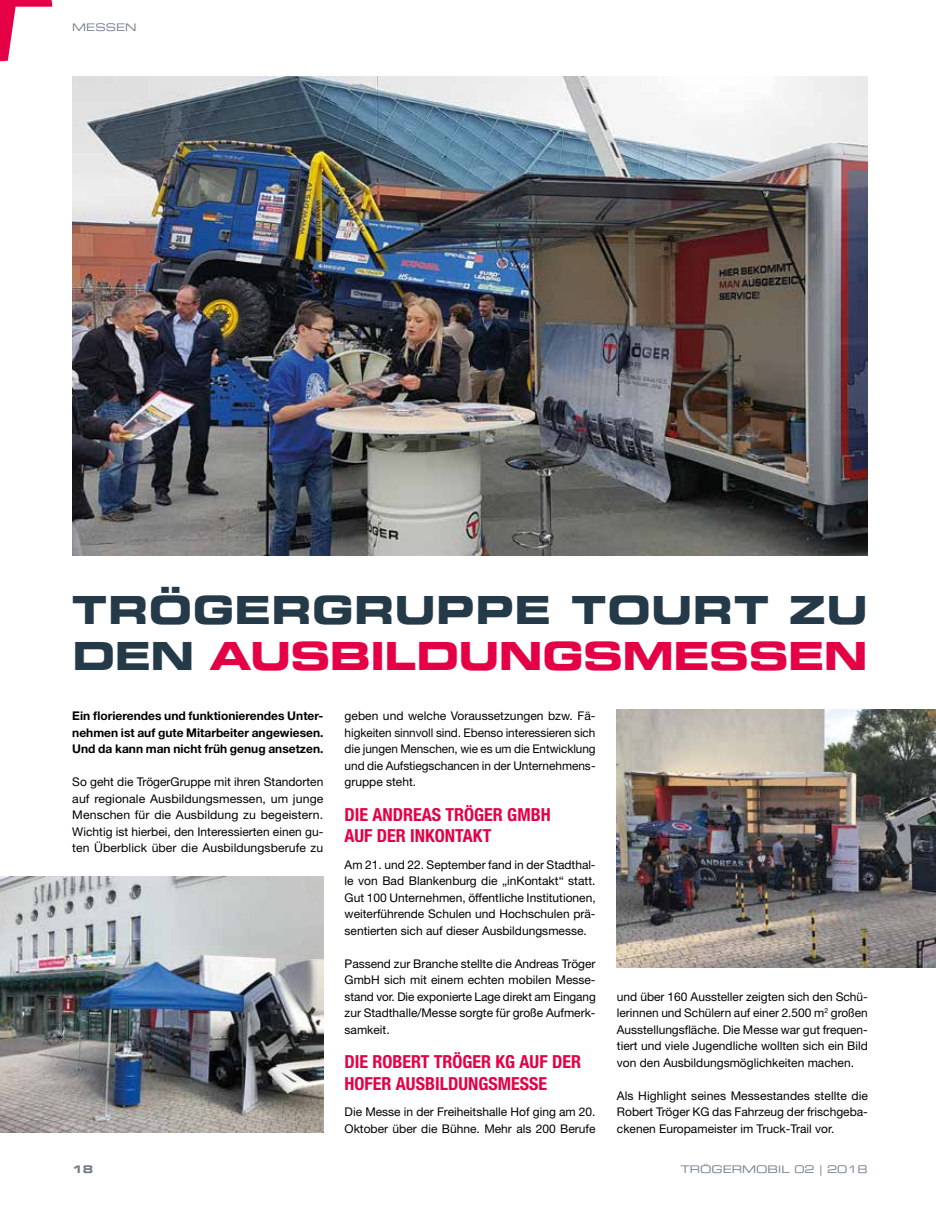
<style>
.page{position:relative;width:936px;height:1212px;background:#fff}
.page>*{position:absolute;margin:0;border:0;box-sizing:border-box;transform-origin:0 0}
.t1{font:39px/46.8px "Eurostile LT Bold Extended Two";letter-spacing:-.005em;color:#253a49}
.t2{font:700 condensed 18px/21.6px "Helvetica Neue LT Std";color:#e50046}
.t3{font:12px/16.5px "Helvetica Neue LT Std";color:#000;text-align:justify}
.t4{font:700 12px/16.5px "Helvetica Neue LT Std";color:#000;text-align:justify}
.t5{font:10.5px "Eurostile LT Extended Two";color:#707e8e}
.t6{font:10.5px "Eurostile LT Bold Extended Two";color:#707e8e}
.s1{color:#e50046}
</style>
<div class="page">
<img style="left:72px;top:77px;width:795px;height:478px">
<img style="left:617px;top:710px;width:318px;height:258px">
<img style="left:0;top:876px;width:323px;height:257px">
<svg style="left:0;top:0;width:52px;height:61px"></svg>
<p class="t5" style="left:72px;top:20px;width:66px">MESSEN</p>
<h1 class="t1" style="left:72px;top:585px;width:797px">TRÖGERGRUPPE TOURT ZU<br>DEN <span class="s1">AUSBILDUNGSMESSEN</span></h1>
<p class="t4" style="left:72px;top:707px;width:253px">Ein florierendes und funktionierendes Unter&shy;nehmen ist auf gute Mitarbeiter angewiesen.<br>Und da kann man nicht früh genug ansetzen.</p>
<p class="t3" style="left:72px;top:773px;width:252px">So geht die TrögerGruppe mit ihren Standorten auf regionale Ausbildungsmessen, um junge Menschen für die Ausbildung zu begeistern.<br>Wichtig ist hierbei, den Interessierten einen gu&shy;ten Überblick über die Ausbildungsberufe zu</p>
<p class="t3" style="left:344px;top:707px;width:252px">geben und welche Voraussetzungen bzw. Fä&shy;higkeiten sinnvoll sind. Ebenso interessieren sich die jungen Menschen, wie es um die Entwicklung und die Aufstiegschancen in der Unternehmens&shy;gruppe steht.</p>
<h2 class="t2" style="left:344px;top:803px;width:207px">DIE ANDREAS TRÖGER GMBH<br>AUF DER INKONTAKT</h2>
<p class="t3" style="left:344px;top:856px;width:252px">Am 21. und 22. September fand in der Stadthal&shy;le von Bad Blankenburg die „inKontakt“ statt.<br>Gut 100 Unternehmen, öffentliche Institutionen, weiterführende Schulen und Hochschulen prä&shy;sentierten sich auf dieser Ausbildungsmesse.</p>
<p class="t3" style="left:344px;top:955px;width:253px">Passend zur Branche stellte die Andreas Tröger GmbH sich mit einem echten mobilen Messe&shy;stand vor. Die exponierte Lage direkt am Eingang zur Stadthalle/Messe sorgte für große Aufmerk&shy;samkeit.</p>
<h2 class="t2" style="left:344px;top:1050px;width:238px">DIE ROBERT TRÖGER KG AUF DER<br>HOFER AUSBILDUNGSMESSE</h2>
<p class="t3" style="left:344px;top:1103px;width:252px">Die Messe in der Freiheitshalle Hof ging am 20.<br>Oktober über die Bühne. Mehr als 200 Berufe</p>
<p class="t3" style="left:617px;top:988px;width:252px">und über 160 Aussteller zeigten sich den Schü&shy;lerinnen und Schülern auf einer 2.500 m<sup>2</sup> großen Ausstellungsfläche. Die Messe war gut frequen&shy;tiert und viele Jugendliche wollten sich ein Bild von den Ausbildungsmöglichkeiten machen.</p>
<p class="t3" style="left:617px;top:1087px;width:252px">Als Highlight seines Messestandes stellte die Robert Tröger KG das Fahrzeug der frischgeba&shy;ckenen Europameister im Truck-Trail vor.</p>
<p class="t6" style="left:72px;top:1161px;width:22px">18</p>
<p class="t5" style="left:680px;top:1162px;width:188px">TRÖGERMOBIL 02 | 2018</p>
</div>
